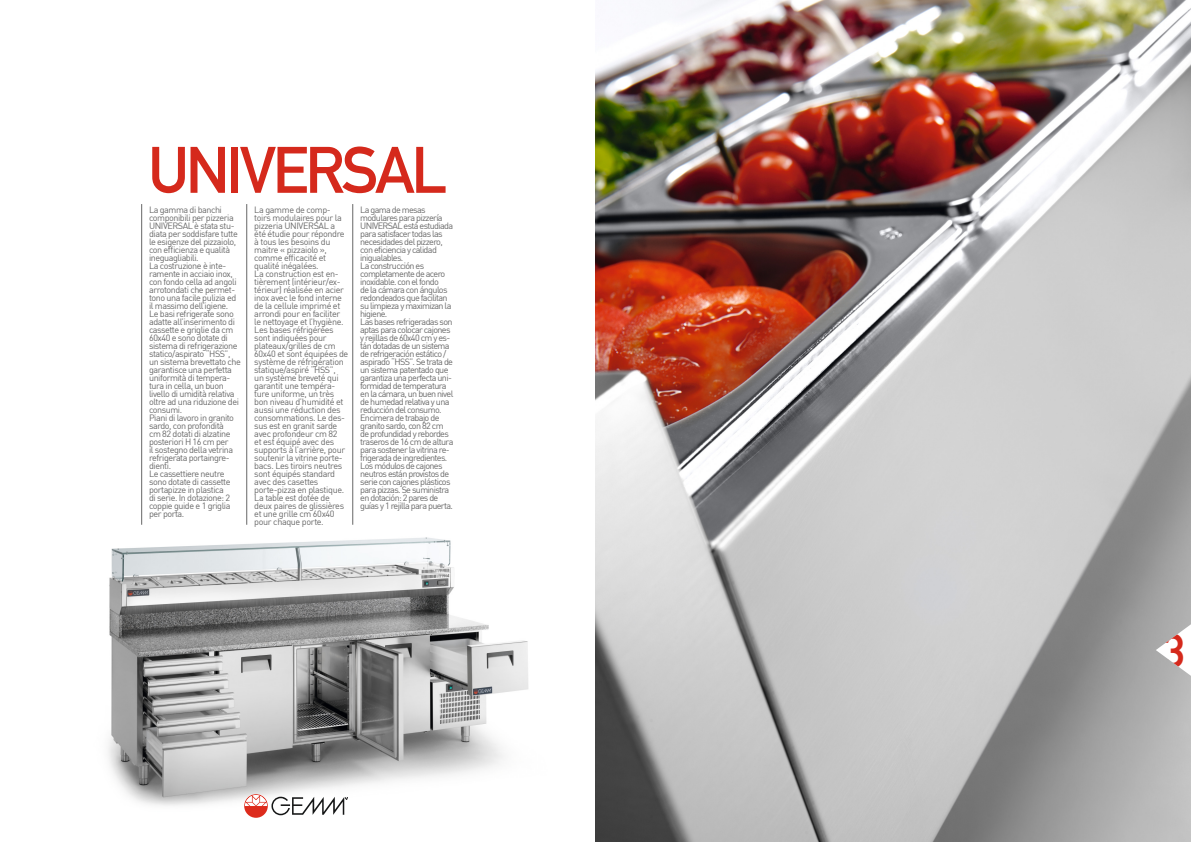
<style>
.page{position:relative;width:1191px;height:842px;background:#fff}
.page>*{position:absolute;margin:0;border:0;box-sizing:border-box;transform-origin:0 0}
.t1{font:700 64.5px "DIN Alternate";letter-spacing:-.05em;color:#d5291c}
.t2{font:700 48px "DIN Alternate";color:#d5291c}
.t3{font:9px/8px "DIN";letter-spacing:-.05em;color:#676767}
.t4{font:9px/8px "DIN";letter-spacing:-.07em;color:#676767}
</style>
<div class="page">
<img style="left:108px;top:479px;width:421px;height:327px">
<img style="left:595px;top:0;width:596px;height:842px">
<svg style="left:1155px;top:624px;width:36px;height:52px"></svg>
<svg style="left:244px;top:794px;width:104px;height:24px"></svg>
<hr style="left:141px;top:204px;width:1px;height:321px;background:#676767">
<hr style="left:352px;top:204px;width:1px;height:321px;background:#676767">
<hr style="left:246px;top:204px;width:1px;height:321px;background:#676767">
<h1 class="t1" style="left:148px;top:132px;width:300px">UNIVERSAL</h1>
<p class="t3" style="left:149px;top:207px;width:93px">La gamma di banchi componibili per pizzeria<br>UNIVERSAL è stata stu&shy;diata per soddisfare tutte le esigenze del pizzaiolo, con efficienza e qualità ineguagliabili.<br>La costruzione è inte&shy;ramente in acciaio inox, con fondo cella ad angoli arrotondati che permet&shy;tono una facile pulizia ed il massimo dell’igiene.<br>Le basi refrigerate sono adatte all’inserimento di cassette e griglie da cm<br>60x40 e sono dotate di sistema di refrigerazione statico/aspirato “HSS”, un sistema brevettato che garantisce una perfetta uniformità di tempera&shy;tura in cella, un buon livello di umidità relativa oltre ad una riduzione dei consumi.<br>Piani di lavoro in granito sardo, con profondità<br>cm 82 dotati di alzatine posteriori H 16 cm per<br>il sostegno della vetrina refrigerata portaingre&shy;dienti.<br>Le cassettiere neutre sono dotate di cassette portapizze in plastica<br>di serie. In dotazione: 2 coppie guide e 1 griglia per porta.</p>
<p class="t3" style="left:254px;top:207px;width:96px">La gamme de comp&shy;toirs modulaires pour la pizzeria UNIVERSAL a été étudie pour répondre à tous les besoins du maitre « pizzaiolo », comme efficacité et qualité inégalées.<br>La construction est en&shy;tièrement (intérieur/ex&shy;térieur) réalisée en acier inox avec le fond interne de la cellule imprimé et arrondi pour en faciliter le nettoyage et l’hygiène.<br>Les bases réfrigérées sont indiquées pour plateaux/grilles de cm<br>60x40 et sont équipées de système de réfrigération statique/aspiré “HSS”,<br>un système breveté qui garantit une tempéra&shy;ture uniforme, un très bon niveau d’humidité et aussi une réduction des consommations. Le des&shy;sus est en granit sarde avec profondeur cm 82<br>et est équipé avec des supports à l’arrière, pour soutenir la vitrine porte&shy;bacs. Les tiroirs neutres sont équipés standard avec des casettes porte-pizza en plastique.<br>La table est dotée de deux paires de glissières et une grille cm 60x40 pour chaque porte.</p>
<p class="t4" style="left:360px;top:207px;width:95px">La gama de mesas modulares para pizzería<br>UNIVERSAL está estudiada para satisfacer todas las necesidades del pizzero, con eficiencia y calidad inigualables.<br>La construcción es completamente de acero inoxidable. con el fondo<br>de la cámara con ángulos redondeados que facilitan su limpieza y maximizan la higiene.<br>Las bases refrigeradas son aptas para colocar cajones y rejillas de 60x40 cm y es&shy;tán dotadas de un sistema de refrigeración estático / aspirado “HSS”. Se trata de un sistema patentado que garantiza una perfecta uni&shy;formidad de temperatura en la cámara, un buen nivel de humedad relativa y una reducción del consumo.<br>Encimera de trabajo de granito sardo, con 82 cm de profundidad y rebordes traseros de 16 cm de altura para sostener la vitrina re&shy;frigerada de ingredientes.<br>Los módulos de cajones neutros están provistos de serie con cajones plásticos para pizzas. Se suministra en dotación: 2 pares de guías y 1 rejilla para puerta.</p>
<h2 class="t2" style="left:1162px;top:623px;width:25px">3</h2>
</div>
